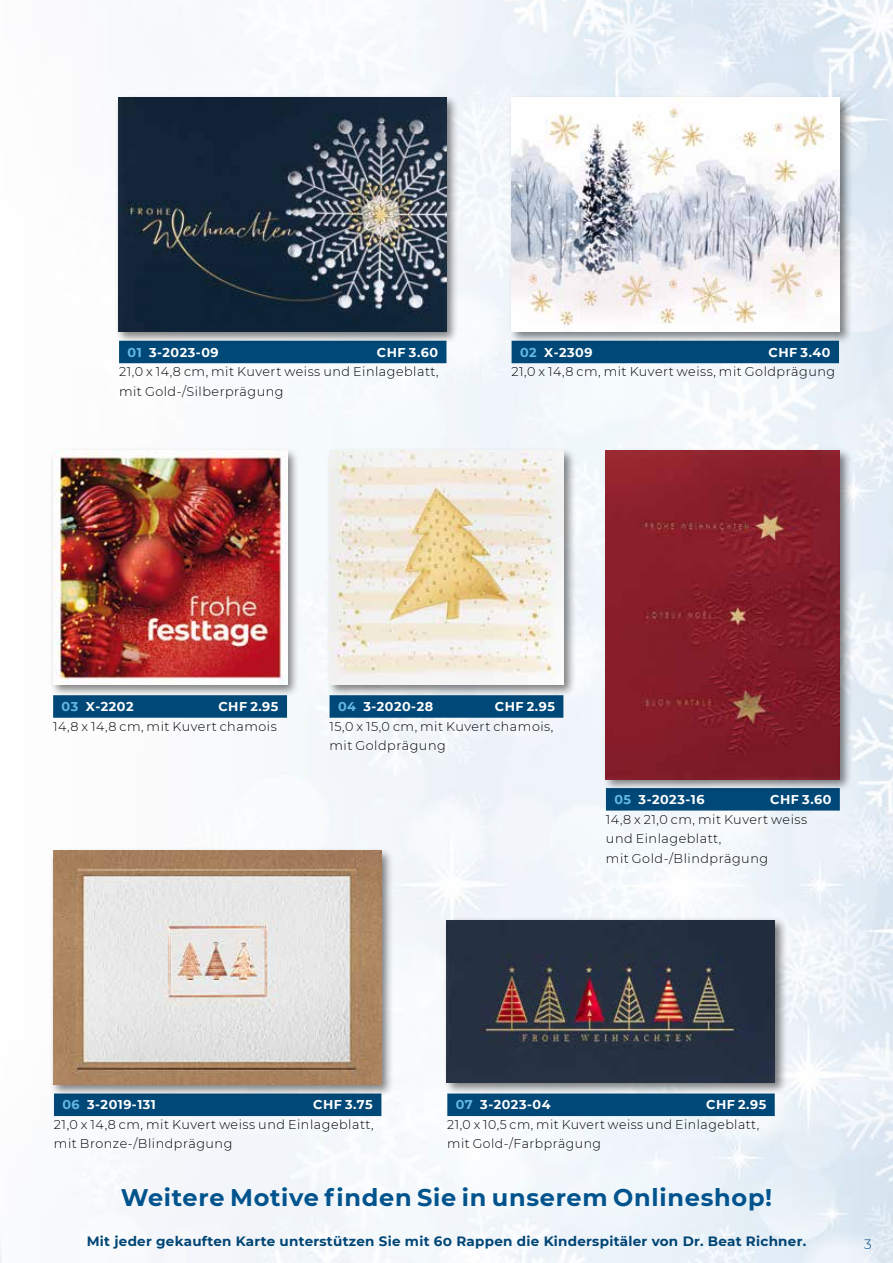
<style>
.page{position:relative;width:893px;height:1263px;background:#fff}
.page>*{position:absolute;margin:0;border:0;box-sizing:border-box;transform-origin:0 0}
.t1{font:700 24px "Montserrat";letter-spacing:.03em;color:#00538d}
.t2{font:700 13.5px "Montserrat";letter-spacing:.02em;color:#004877}
.t3{font:300 13.5px "Montserrat";color:#004985}
.t4{font:300 12.75px/19.5px "Montserrat";letter-spacing:.04em;color:#000}
.t5{font:700 12.75px "Montserrat";letter-spacing:.04em;color:#fff}
.s1{color:#64b9e4}
</style>
<div class="page">
<img style="left:53px;top:0;width:840px;height:1263px">
<div style="left:512px;top:341px;width:327px;height:22px;background:#004877"></div>
<div style="left:54px;top:1093px;width:327px;height:23px;background:#004877"></div>
<div style="left:53px;top:695px;width:234px;height:23px;background:#004877"></div>
<div style="left:330px;top:695px;width:233px;height:23px;background:#004877"></div>
<div style="left:606px;top:788px;width:234px;height:22px;background:#004877"></div>
<div style="left:119px;top:341px;width:327px;height:22px;background:#004877"></div>
<div style="left:447px;top:1093px;width:328px;height:23px;background:#004877"></div>
<div style="left:114px;top:94px;width:345px;height:250px;background:#000;opacity:.5"></div>
<img style="left:118px;top:98px;width:328px;height:234px">
<div style="left:326px;top:447px;width:250px;height:250px;background:#000;opacity:.5"></div>
<img style="left:330px;top:451px;width:233px;height:234px">
<div style="left:49px;top:447px;width:250px;height:250px;background:#000;opacity:.5"></div>
<img style="left:53px;top:451px;width:234px;height:234px">
<div style="left:602px;top:447px;width:250px;height:344px;background:#000;opacity:.5"></div>
<img style="left:606px;top:451px;width:234px;height:328px">
<div style="left:49px;top:847px;width:345px;height:250px;background:#000;opacity:.5"></div>
<img style="left:53px;top:850px;width:328px;height:234px">
<div style="left:443px;top:916px;width:344px;height:180px;background:#000;opacity:.5"></div>
<img style="left:446px;top:920px;width:329px;height:163px">
<div style="left:508px;top:94px;width:344px;height:251px;background:#000;opacity:.5"></div>
<img style="left:512px;top:98px;width:328px;height:234px">
<p class="t5" style="left:128px;top:343px;width:93px"><span class="s1">01</span> 3-2023-09</p>
<p class="t5" style="left:377px;top:343px;width:63px">CHF 3.60</p>
<p class="t4" style="left:119px;top:361px;width:321px">21,0 x 14,8 cm, mit Kuvert weiss und Einlageblatt, mit Gold-/Silberprägung</p>
<p class="t5" style="left:520px;top:343px;width:74px"><span class="s1">02</span> X-2309</p>
<p class="t5" style="left:769px;top:343px;width:63px">CHF 3.40</p>
<p class="t4" style="left:512px;top:361px;width:325px">21,0 x 14,8 cm, mit Kuvert weiss, mit Goldprägung</p>
<p class="t5" style="left:62px;top:697px;width:73px"><span class="s1">03</span> X-2202</p>
<p class="t5" style="left:218px;top:697px;width:62px">CHF 2.95</p>
<p class="t4" style="left:53px;top:716px;width:225px">14,8 x 14,8 cm, mit Kuvert chamois</p>
<p class="t5" style="left:338px;top:697px;width:97px"><span class="s1">04</span> 3-2020-28</p>
<p class="t5" style="left:495px;top:697px;width:62px">CHF 2.95</p>
<p class="t4" style="left:330px;top:716px;width:225px">15,0 x 15,0 cm, mit Kuvert chamois, mit Goldprägung</p>
<p class="t5" style="left:614px;top:790px;width:91px"><span class="s1">05</span> 3-2023-16</p>
<p class="t5" style="left:770px;top:790px;width:63px">CHF 3.60</p>
<p class="t4" style="left:606px;top:809px;width:203px">14,8 x 21,0 cm, mit Kuvert weiss und Einlageblatt,<br>mit Gold-/Blindprägung</p>
<p class="t5" style="left:62px;top:1096px;width:95px"><span class="s1">06</span> 3-2019-131</p>
<p class="t5" style="left:313px;top:1096px;width:61px">CHF 3.75</p>
<p class="t4" style="left:54px;top:1114px;width:321px">21,0 x 14,8 cm, mit Kuvert weiss und Einlageblatt, mit Bronze-/Blindprägung</p>
<p class="t5" style="left:456px;top:1096px;width:96px"><span class="s1">07</span> 3-2023-04</p>
<p class="t5" style="left:706px;top:1096px;width:62px">CHF 2.95</p>
<p class="t4" style="left:447px;top:1114px;width:313px">21,0 x 10,5 cm, mit Kuvert weiss und Einlageblatt, mit Gold-/Farbprägung</p>
<h1 class="t1" style="left:121px;top:1180px;width:653px">Weitere Motive finden Sie in unserem Onlineshop!</h1>
<p class="t2" style="left:87px;top:1231px;width:721px">Mit jeder gekauften Karte unterstützen Sie mit 60 Rappen die Kinderspitäler von Dr. Beat Richner.</p>
<p class="t3" style="left:864px;top:1234px;width:9px">3</p>
</div>
